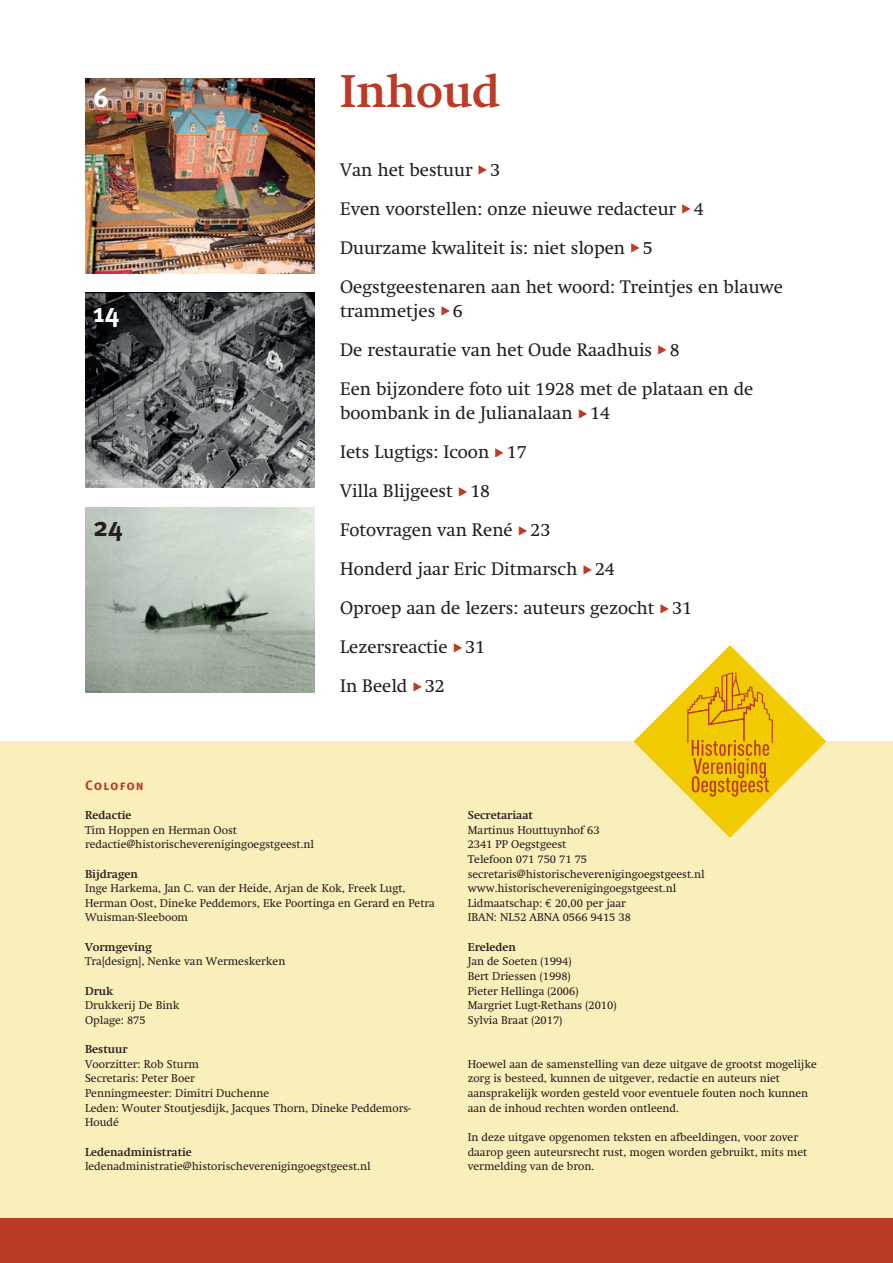
<style>
.page{position:relative;width:893px;height:1263px;background:#fff}
.page>*{position:absolute;margin:0;border:0;box-sizing:border-box;transform-origin:0 0}
.t1{font:700 45px "Swift";color:#bb3b27}
.t2{font:700 27px "Meta Plus";color:#fff}
.t3{font:700 27px "Meta Plus";color:#231f20}
.t4{font:18px/39px "Swift";color:#231f20}
.t5{font:13.5px "Meta Bold Caps";letter-spacing:.075em;color:#bb3b27}
.t6{font:11.25px/14.7px "Swift";color:#231f20}
.t7{font:700 11.25px "Swift";color:#231f20}
.s1{font-family:"European Pi Three";font-size:12px;color:#bb3b27}
.s2{font-family:"Euro Mono"}
</style>
<div class="page">
<img style="left:85px;top:78px;width:229px;height:195px">
<img style="left:85px;top:293px;width:229px;height:194px">
<img style="left:86px;top:507px;width:229px;height:185px">
<div style="left:0;top:741px;width:893px;height:507px;background:#faeeba"></div>
<svg style="left:634px;top:645px;width:192px;height:193px"></svg>
<div style="left:0;top:1219px;width:893px;height:44px;background:#bb3b27"></div>
<h2 class="t2" style="left:94px;top:82px;width:17px">6</h2>
<h2 class="t2" style="left:94px;top:297px;width:28px">14</h2>
<h2 class="t3" style="left:94px;top:511px;width:31px">24</h2>
<h1 class="t1" style="left:340px;top:65px;width:162px">Inhoud</h1>
<h3 class="t4" style="left:340px;top:150px;width:444px">Van het bestuur <span class="s1">E</span> 3<br>Even voorstellen: onze nieuwe redacteur <span class="s1">E</span> 4<br>Duurzame kwaliteit is: niet slopen <span class="s1">E</span> 5<br>Oegstgeestenaren aan het woord: Treintjes en blauwe</h3>
<h3 class="t4" style="left:340px;top:291px;width:415px">trammetjes <span class="s1">E</span> 6<br>De restauratie van het Oude Raadhuis <span class="s1">E</span> 8<br>Een bijzondere foto uit 1928 met de plataan en de</h3>
<h3 class="t4" style="left:340px;top:394px;width:353px">boombank in de Julianalaan <span class="s1">E</span> 14<br>Iets Lugtigs: Icoon <span class="s1">E</span> 17<br>Villa Blijgeest <span class="s1">E</span> 18<br>Fotovragen van René <span class="s1">E</span> 23<br>Honderd jaar Eric Ditmarsch <span class="s1">E</span> 24<br>Oproep aan de lezers: auteurs gezocht <span class="s1">E</span> 31<br>Lezersreactie <span class="s1">E</span> 31<br>In Beeld <span class="s1">E</span> 32</h3>
<p class="t5" style="left:85px;top:777px;width:60px">Colofon</p>
<p class="t7" style="left:85px;top:808px;width:48px">Redactie</p>
<p class="t6" style="left:85px;top:822px;width:230px">Tim Hoppen en Herman Oost redactie@historischeverenigingoegstgeest.nl</p>
<p class="t7" style="left:85px;top:867px;width:54px">Bijdragen</p>
<p class="t6" style="left:85px;top:881px;width:351px">Inge Harkema, Jan C. van der Heide, Arjan de Kok, Freek Lugt,<br>Herman Oost, Dineke Peddemors, Eke Poortinga en Gerard en Petra<br>Wuisman-Sleeboom</p>
<p class="t7" style="left:85px;top:940px;width:68px">Vormgeving</p>
<p class="t6" style="left:85px;top:954px;width:202px">Tra[design], Nenke van Wermeskerken</p>
<p class="t7" style="left:85px;top:984px;width:30px">Druk</p>
<p class="t6" style="left:85px;top:998px;width:96px">Drukkerij De Bink<br>Oplage: 875</p>
<p class="t7" style="left:85px;top:1042px;width:44px">Bestuur</p>
<p class="t6" style="left:85px;top:1057px;width:327px">Voorzitter: Rob Sturm<br>Secretaris: Peter Boer<br>Penningmeester: Dimitri Duchenne<br>Leden: Wouter Stoutjesdijk, Jacques Thorn, Dineke Peddemors-<br>Houdé</p>
<p class="t7" style="left:85px;top:1145px;width:108px">Ledenadministratie</p>
<p class="t6" style="left:85px;top:1159px;width:287px">ledenadministratie@historischeverenigingoegstgeest.nl</p>
<p class="t7" style="left:468px;top:808px;width:67px">Secretariaat</p>
<p class="t6" style="left:468px;top:822px;width:238px">Martinus Houttuynhof 63<br>2341 PP Oegstgeest<br>Telefoon 071 750 71 75 secretaris@historischeverenigingoegstgeest.nl www.historischeverenigingoegstgeest.nl<br>Lidmaatschap: <span class="s2">€</span> 20,00 per jaar<br>IBAN: NL52 ABNA 0566 9415 38</p>
<p class="t7" style="left:468px;top:940px;width:50px">Ereleden</p>
<p class="t6" style="left:468px;top:954px;width:150px">Jan de Soeten (1994)<br>Bert Driessen (1998)<br>Pieter Hellinga (2006)<br>Margriet Lugt-Rethans (2010)<br>Sylvia Braat (2017)</p>
<p class="t6" style="left:468px;top:1057px;width:351px">Hoewel aan de samenstelling van deze uitgave de grootst mogelijke zorg is besteed, kunnen de uitgever, redactie en auteurs niet aansprakelijk worden gesteld voor eventuele fouten noch kunnen aan de inhoud rechten worden ontleend.</p>
<p class="t6" style="left:468px;top:1130px;width:341px">In deze uitgave opgenomen teksten en afbeeldingen, voor zover daarop geen auteursrecht rust, mogen worden gebruikt, mits met vermelding van de bron.</p>
</div>
